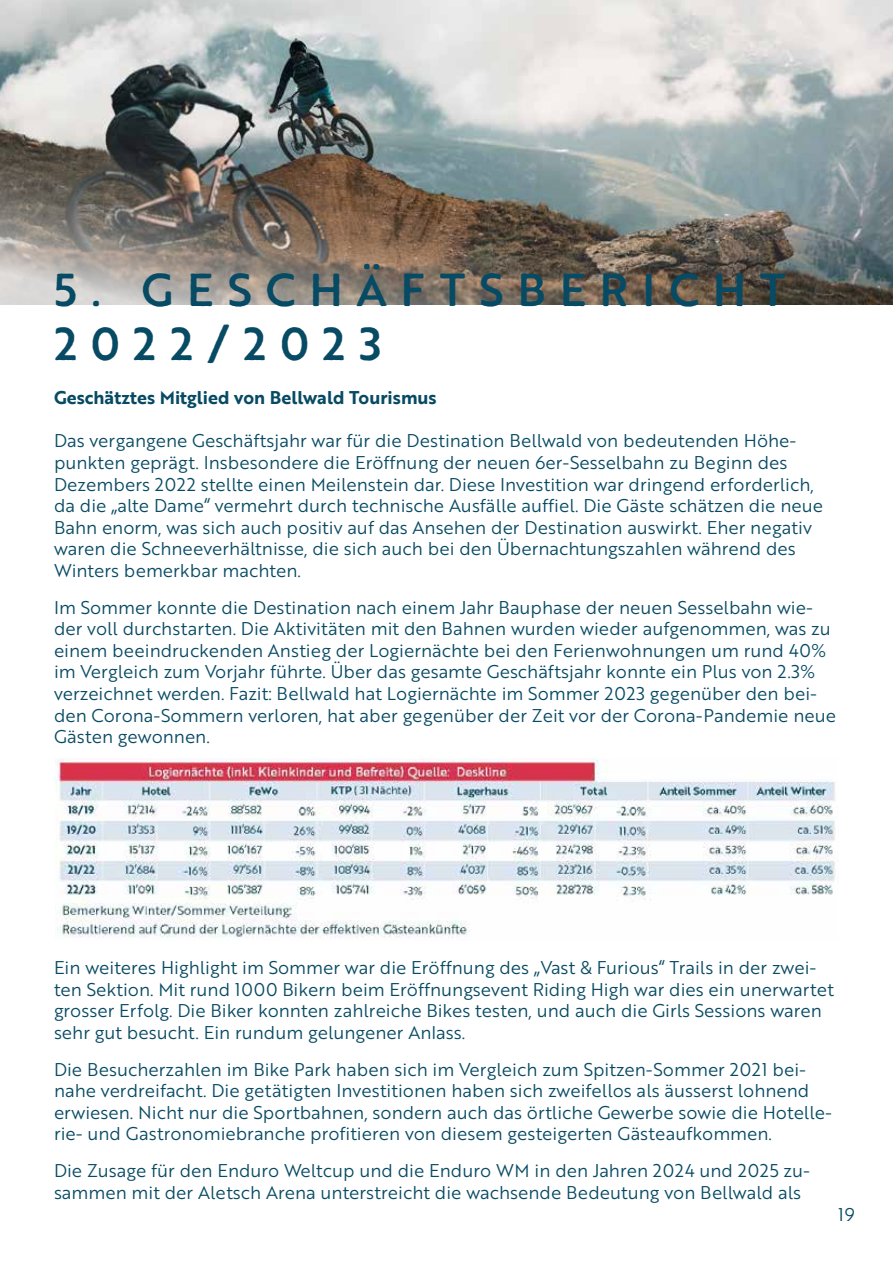
<style>
.page{position:relative;width:893px;height:1263px;background:#fff}
.page>*{position:absolute;margin:0;border:0;box-sizing:border-box;transform-origin:0 0}
.t1{font:500 45px/54px "Brother 1816 Printed";letter-spacing:.305em;color:#074a63}
.t2{font:18px/21.6px "Brother 1816 Book";color:#074a63}
.t3{font:18px "Brother 1816 Bold";color:#074a63}
</style>
<div class="page">
<img style="left:0;top:0;width:893px;height:305px">
<img style="left:56px;top:758px;width:779px;height:180px">
<h1 class="t1" style="left:54px;top:261px;width:733px">5. GESCHÄFTSBERICHT<br>2022/2023</h1>
<p class="t3" style="left:54px;top:384px;width:384px">Geschätztes Mitglied von Bellwald Tourismus</p>
<p class="t2" style="left:54px;top:429px;width:771px">Das vergangene Geschäftsjahr war für die Destination Bellwald von bedeutenden Höhe&shy;punkten geprägt. Insbesondere die Eröffnung der neuen 6er-Sesselbahn zu Beginn des Dezembers 2022 stellte einen Meilenstein dar. Diese Investition war dringend erforderlich, da die „alte Dame“ vermehrt durch technische Ausfälle auffiel. Die Gäste schätzen die neue Bahn enorm, was sich auch positiv auf das Ansehen der Destination auswirkt. Eher negativ waren die Schneeverhältnisse, die sich auch bei den Übernachtungszahlen während des Winters bemerkbar machten.</p>
<p class="t2" style="left:54px;top:596px;width:784px">Im Sommer konnte die Destination nach einem Jahr Bauphase der neuen Sesselbahn wie&shy;der voll durchstarten. Die Aktivitäten mit den Bahnen wurden wieder aufgenommen, was zu einem beeindruckenden Anstieg der Logiernächte bei den Ferienwohnungen um rund 40% im Vergleich zum Vorjahr führte. Über das gesamte Geschäftsjahr konnte ein Plus von 2.3% verzeichnet werden. Fazit: Bellwald hat Logiernächte im Sommer 2023 gegenüber den bei&shy;den Corona-Sommern verloren, hat aber gegenüber der Zeit vor der Corona-Pandemie neue Gästen gewonnen.</p>
<p class="t2" style="left:54px;top:956px;width:782px">Ein weiteres Highlight im Sommer war die Eröffnung des „Vast &amp; Furious“ Trails in der zwei&shy;ten Sektion. Mit rund 1000 Bikern beim Eröffnungsevent Riding High war dies ein unerwartet grosser Erfolg. Die Biker konnten zahlreiche Bikes testen, und auch die Girls Sessions waren sehr gut besucht. Ein rundum gelungener Anlass.</p>
<p class="t2" style="left:54px;top:1058px;width:779px">Die Besucherzahlen im Bike Park haben sich im Vergleich zum Spitzen-Sommer 2021 bei&shy;nahe verdreifacht. Die getätigten Investitionen haben sich zweifellos als äusserst lohnend erwiesen. Nicht nur die Sportbahnen, sondern auch das örtliche Gewerbe sowie die Hotelle&shy;rie- und Gastronomiebranche profitieren von diesem gesteigerten Gästeaufkommen.</p>
<p class="t2" style="left:54px;top:1159px;width:758px">Die Zusage für den Enduro Weltcup und die Enduro WM in den Jahren 2024 und 2025 zu&shy;sammen mit der Aletsch Arena unterstreicht die wachsende Bedeutung von Bellwald als</p>
<p class="t2" style="left:838px;top:1203px;width:18px">19</p>
</div>
